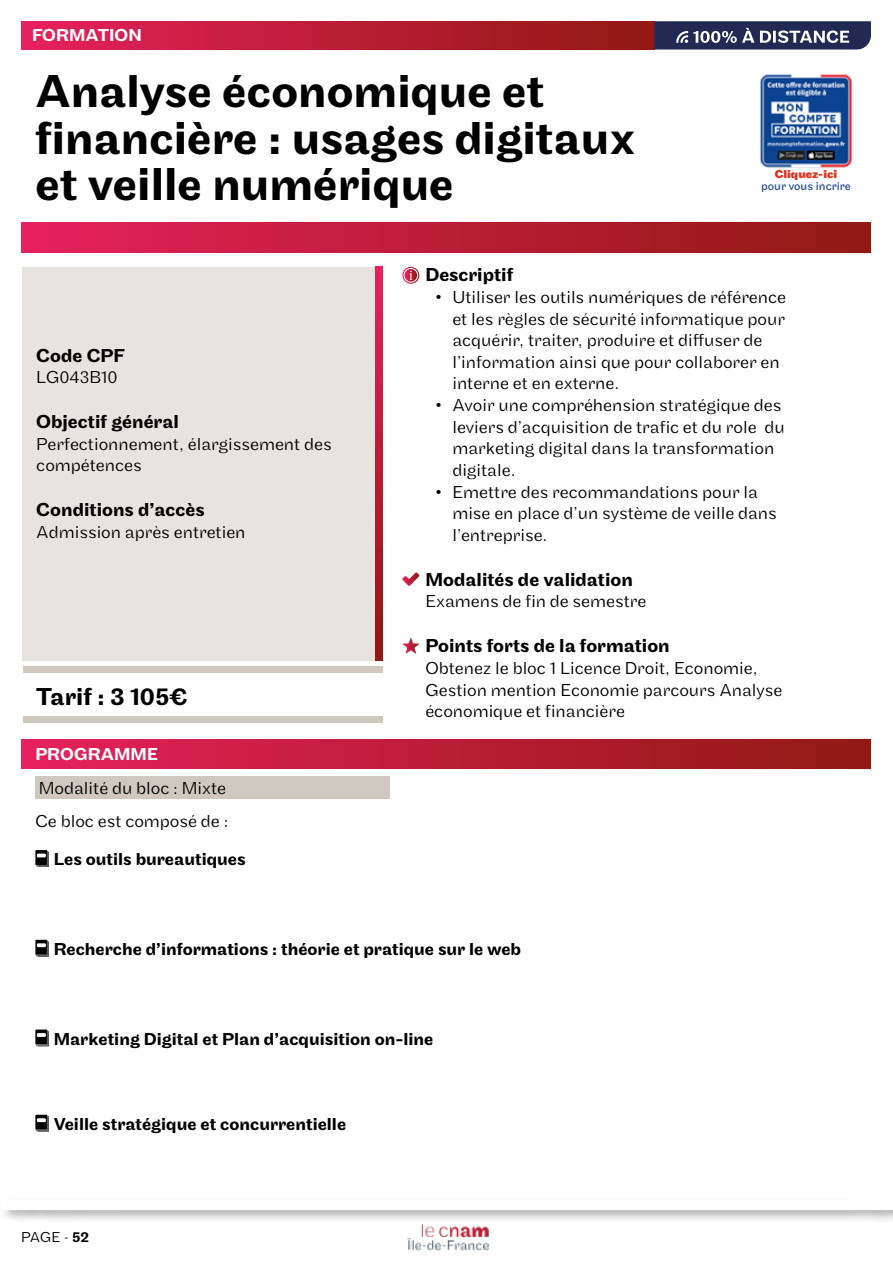
<style>
.page{position:relative;width:893px;height:1263px;background:#fff}
.page>*{position:absolute;margin:0;border:0;box-sizing:border-box;transform-origin:0 0}
.t1{font:500 48px/46.5px "Maple";color:#000}
.t2{font:500 25.5px "Maple";color:#000}
.t3{font:500 19.5px "Maple";color:#000}
.t4{font:300 18px/21.6px "Maple";color:#000}
.t5{font:500 18px "Maple";color:#000}
.t6{font:500 18px "Maple";color:#fff}
.t7{font:300 15px "Maple";color:#000}
.t8{font:12px "Maple";color:#1d4593}
.t9{font:700 12px "Maple";color:#de321b}
.s1{font-weight:500}
</style>
<div class="page">
<div style="left:0;top:1198px;width:893px;height:26px;background:#000;opacity:.32"></div>
<div style="left:2px;top:1200px;width:891px;height:9px;background:#fff"></div>
<img style="left:407px;top:1224px;width:81px;height:26px">
<div style="left:21px;top:222px;width:849px;height:31px;background:linear-gradient(to right,#e6215d,#911911)"></div>
<div style="left:21px;top:21px;width:633px;height:29px;background:linear-gradient(to right,#e6215d,#911911)"></div>
<div style="left:23px;top:667px;width:359px;height:6px;background:#cfc8bf"></div>
<div style="left:23px;top:717px;width:359px;height:6px;background:#cfc8bf"></div>
<svg style="left:375px;top:267px;width:8px;height:393px;background:#bb1c36"></svg>
<div style="left:23px;top:267px;width:352px;height:393px;background:#e7e3df"></div>
<svg style="left:402px;top:638px;width:17px;height:16px"></svg>
<svg style="left:402px;top:572px;width:17px;height:14px"></svg>
<svg style="left:402px;top:267px;width:17px;height:17px"></svg>
<div style="left:35px;top:776px;width:355px;height:23px;background:#cfc8bf"></div>
<div style="left:21px;top:740px;width:849px;height:28px;background:linear-gradient(to right,#e6215d,#911911)"></div>
<svg style="left:35px;top:850px;width:14px;height:17px"></svg>
<svg style="left:35px;top:940px;width:14px;height:17px"></svg>
<svg style="left:35px;top:1029px;width:14px;height:17px"></svg>
<svg style="left:35px;top:1115px;width:14px;height:17px"></svg>
<svg style="left:654px;top:21px;width:217px;height:29px;background:#484f71"></svg>
<img style="left:760px;top:74px;width:92px;height:94px">
<p class="t6" style="left:32px;top:25px;width:111px">FORMATION</p>
<h1 class="t1" style="left:35px;top:69px;width:602px">Analyse économique et financière : usages digitaux et veille numérique</h1>
<p class="t9" style="left:775px;top:167px;width:64px">Cliquez-ici</p>
<p class="t8" style="left:761px;top:179px;width:91px">pour vous incrire</p>
<p class="t3" style="left:36px;top:344px;width:90px">Code CPF</p>
<p class="t4" style="left:36px;top:366px;width:83px">LG043B10</p>
<p class="t3" style="left:36px;top:410px;width:144px">Objectif général</p>
<p class="t4" style="left:36px;top:433px;width:297px">Perfectionnement, élargissement des compétences</p>
<p class="t3" style="left:36px;top:499px;width:170px">Conditions d’accès</p>
<p class="t4" style="left:36px;top:521px;width:211px">Admission après entretien</p>
<h2 class="t2" style="left:36px;top:682px;width:153px">Tarif : 3 105€</h2>
<p class="t6" style="left:35px;top:743px;width:124px">PROGRAMME</p>
<p class="t4" style="left:39px;top:777px;width:189px">Modalité du bloc : Mixte</p>
<p class="t4" style="left:35px;top:811px;width:195px">Ce bloc est composé de :</p>
<p class="t5" style="left:54px;top:849px;width:193px">Les outils bureautiques</p>
<p class="t3" style="left:425px;top:264px;width:89px">Descriptif</p>
<p class="t4" style="left:452px;top:286px;width:335px;text-indent:-17px">• Utiliser les outils numériques de référence et les règles de sécurité informatique pour acquérir, traiter, produire et diffuser de l’information ainsi que pour collaborer en interne et en externe.</p>
<p class="t4" style="left:452px;top:394px;width:334px;text-indent:-17px">• Avoir une compréhension stratégique des leviers d’acquisition de trafic et du role du marketing digital dans la transformation digitale.</p>
<p class="t4" style="left:452px;top:481px;width:326px;text-indent:-17px">• Emettre des recommandations pour la mise en place d’un système de veille dans l’entreprise.</p>
<p class="t3" style="left:425px;top:568px;width:209px">Modalités de validation</p>
<p class="t4" style="left:425px;top:591px;width:222px">Examens de fin de semestre</p>
<p class="t3" style="left:425px;top:635px;width:246px">Points forts de la formation</p>
<p class="t4" style="left:425px;top:657px;width:358px">Obtenez le bloc 1 Licence Droit, Economie,<br>Gestion mention Economie parcours Analyse économique et financière</p>
<p class="t5" style="left:54px;top:938px;width:469px">Recherche d’informations : théorie et pratique sur le web</p>
<p class="t5" style="left:54px;top:1028px;width:381px">Marketing Digital et Plan d’acquisition on-line</p>
<p class="t5" style="left:54px;top:1113px;width:294px">Veille stratégique et concurrentielle</p>
<p class="t7" style="left:21px;top:1229px;width:69px">PAGE - <span class="s1">52</span></p>
</div>
